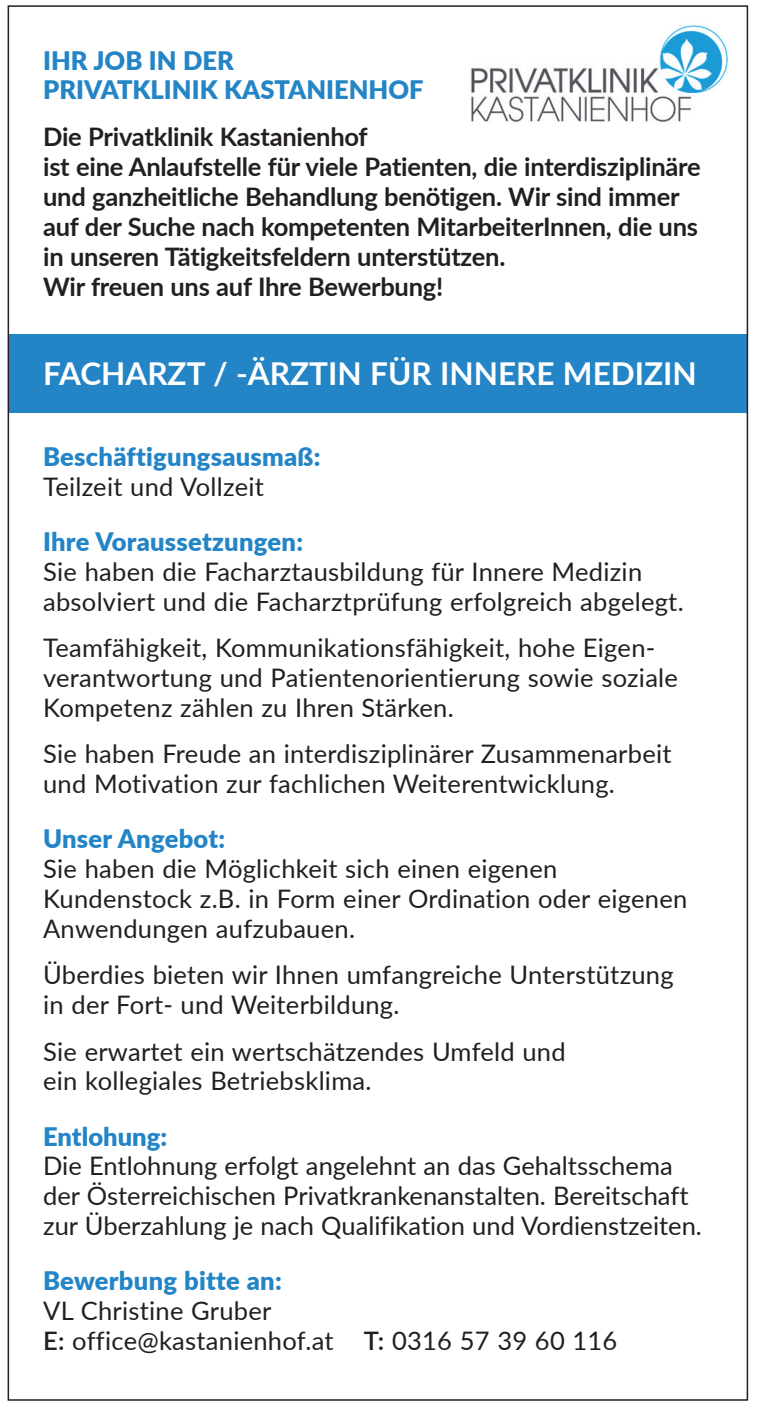
<style>
.page{position:relative;width:759px;height:1407px;background:#fff}
.page>*{position:absolute;margin:0;border:0;box-sizing:border-box;transform-origin:0 0}
.t1{font:700 31.5px "Lato";color:#fff}
.t2{font:25.5px/29.7px "Lato";letter-spacing:.01em;color:#231f20}
.t3{font:700 25.5px/30px "Lato";letter-spacing:-.01em;color:#231f20}
.t4{font:900 25.5px/29.4px "Lato";letter-spacing:.005em;color:#2384c6}
.s1{font-weight:600}
</style>
<div class="page">
<div style="left:9px;top:334px;width:737px;height:79px;background:#2384c6"></div>
<img style="left:471px;top:25px;width:257px;height:97px">
<p class="t4" style="left:43px;top:45px;width:382px">IHR JOB IN DER<br>PRIVATKLINIK KASTANIENHOF</p>
<p class="t3" style="left:43px;top:121px;width:659px">Die Privatklinik Kastanienhof<br>ist eine Anlaufstelle für viele Patienten, die interdisziplinäre und ganzheitliche Behandlung benötigen. Wir sind immer auf der Suche nach kompetenten MitarbeiterInnen, die uns in unseren Tätigkeitsfeldern unterstützen.<br>Wir freuen uns auf Ihre Bewerbung!</p>
<p class="t1" style="left:43px;top:350px;width:655px">FACHARZT / -ÄRZTIN FÜR INNERE MEDIZIN</p>
<p class="t4" style="left:43px;top:441px;width:279px">Beschäftigungsausmaß:</p>
<p class="t2" style="left:43px;top:470px;width:222px">Teilzeit und Vollzeit</p>
<p class="t4" style="left:43px;top:526px;width:261px">Ihre Voraussetzungen:</p>
<p class="t2" style="left:43px;top:555px;width:641px">Sie haben die Facharztausbildung für Innere Medizin absolviert und die Facharztprüfung erfolgreich abgelegt.</p>
<p class="t2" style="left:43px;top:632px;width:636px">Teamfähigkeit, Kommunikationsfähigkeit, hohe Eigen&shy;verantwortung und Patientenorientierung sowie soziale<br>Kompetenz zählen zu Ihren Stärken.</p>
<p class="t2" style="left:43px;top:738px;width:629px">Sie haben Freude an interdisziplinärer Zusammenarbeit und Motivation zur fachlichen Weiterentwicklung.</p>
<p class="t4" style="left:43px;top:823px;width:183px">Unser Angebot:</p>
<p class="t2" style="left:43px;top:852px;width:645px">Sie haben die Möglichkeit sich einen eigenen<br>Kundenstock z.B. in Form einer Ordination oder eigenen<br>Anwendungen aufzubauen.</p>
<p class="t2" style="left:43px;top:959px;width:631px">Überdies bieten wir Ihnen umfangreiche Unterstützung in der Fort- und Weiterbildung.</p>
<p class="t2" style="left:43px;top:1035px;width:524px">Sie erwartet ein wertschätzendes Umfeld und ein kollegiales Betriebsklima.</p>
<p class="t4" style="left:43px;top:1120px;width:126px">Entlohung:</p>
<p class="t2" style="left:43px;top:1150px;width:660px">Die Entlohnung erfolgt angelehnt an das Gehaltsschema der Österreichischen Privatkrankenanstalten. Bereitschaft zur Überzahlung je nach Qualifikation und Vordienstzeiten.</p>
<p class="t4" style="left:43px;top:1264px;width:240px">Bewerbung bitte an:</p>
<p class="t2" style="left:43px;top:1294px;width:575px">VL Christine Gruber<br><span class="s1">E:</span> office@kastanienhof.at <span class="s1">T:</span> 0316 57 39 60 116</p>
</div>
